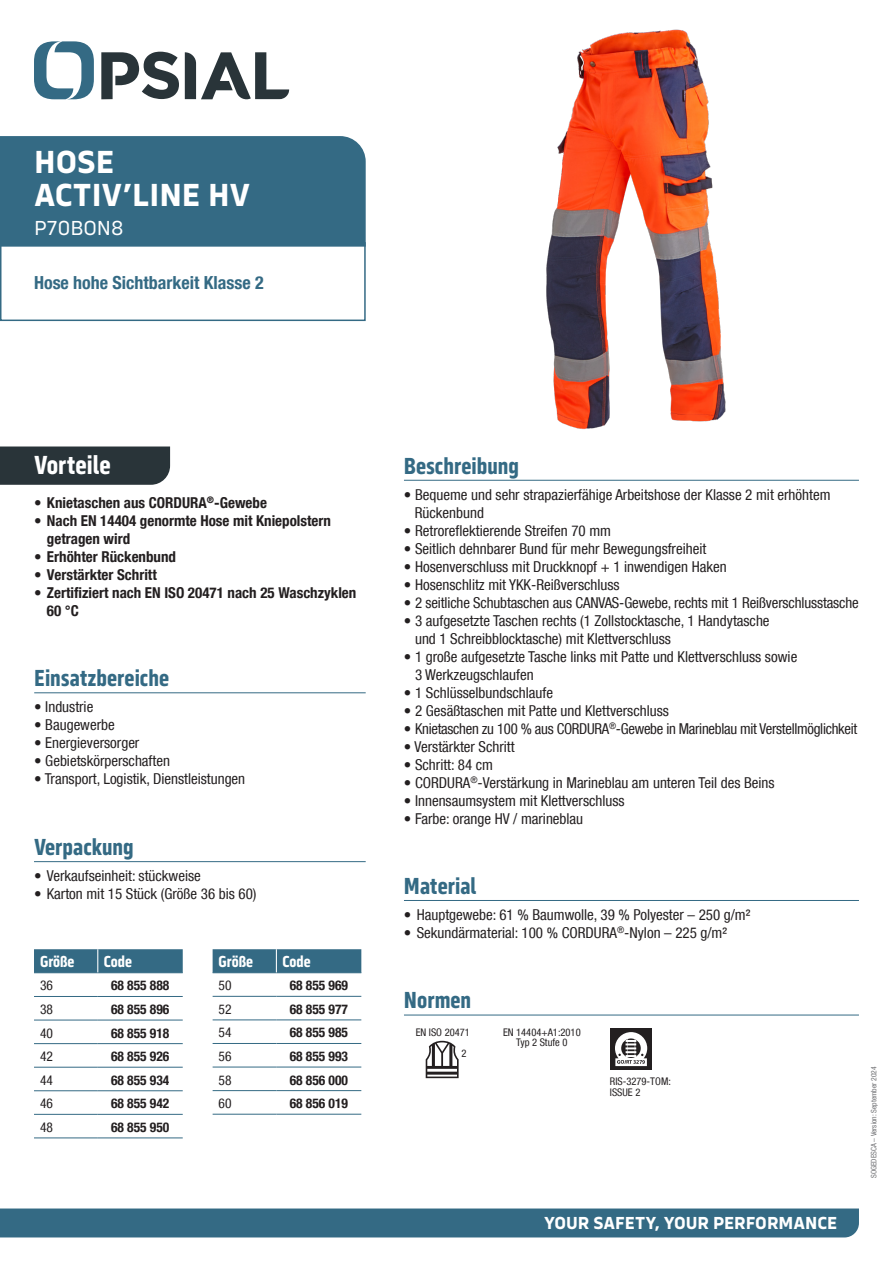
<style>
.page{position:relative;width:893px;height:1263px;background:#fff}
.page>*{position:absolute;margin:0;border:0;box-sizing:border-box;transform-origin:0 0}
.NOM_PRODUIT_NC{font:700 33px/33px "Serca";color:#fff}
.Benefices{font:700 27px "Serca Condensed";color:#fff}
.Sous-titres{font:700 24px "Serca Condensed";color:#346a84}
.Code_P{font:21px "Serca";color:#fff}
.PLUS_PRODUIT{font:700 condensed 18px "Helvetica Neue LT Com";color:#346a84}
.t1{font:700 18px "Serca";color:#fff}
.tableauTitre{font:700 16.5px "Serca Condensed";color:#fff}
.Texte{font:condensed 15px/18px "Helvetica Neue LT Com";color:#231f20}
.t2{font:700 condensed 15px/18px "Helvetica Neue LT Com";color:#231f20}
.Puces_texte_regular{font:condensed 15px "Helvetica Neue LT Com";color:#231f20}
.Texte-2{font:condensed 15px "Helvetica Neue LT Com";letter-spacing:-.02em;color:#231f20}
.TableauCode{font:700 condensed 13.5px "Helvetica Neue LT Com";color:#231f20}
.tableau{font:condensed 13.5px "Helvetica Neue LT Com";color:#231f20}
.Puces_texte_regular-2{font:condensed 10.5px/10.5px "Helvetica Neue LT Com";color:#231f20}
.Date{font:condensed 7.5px "Helvetica Neue LT Com";color:#6c6d70}
</style>
<div class="page">
<svg style="left:34px;top:41px;width:60px;height:58px"></svg>
<svg style="left:185px;top:52px;width:104px;height:48px"></svg>
<svg style="left:101px;top:52px;width:78px;height:47px"></svg>
<div style="left:0;top:1208px;width:859px;height:29px;background:#346a84"></div>
<hr style="left:34px;top:861px;width:332px;height:1px;background:#346a84">
<hr style="left:34px;top:996px;width:64px;height:1px;background:#346a84">
<hr style="left:98px;top:996px;width:85px;height:1px;background:#346a84">
<hr style="left:34px;top:1020px;width:64px;height:1px;background:#346a84">
<hr style="left:98px;top:1020px;width:85px;height:1px;background:#346a84">
<hr style="left:34px;top:1043px;width:64px;height:1px;background:#346a84">
<hr style="left:98px;top:1043px;width:85px;height:1px;background:#346a84">
<hr style="left:34px;top:1067px;width:64px;height:1px;background:#346a84">
<hr style="left:98px;top:1067px;width:85px;height:1px;background:#346a84">
<hr style="left:34px;top:1090px;width:64px;height:1px;background:#346a84">
<hr style="left:98px;top:1090px;width:85px;height:1px;background:#346a84">
<hr style="left:34px;top:1114px;width:64px;height:1px;background:#346a84">
<hr style="left:98px;top:1114px;width:85px;height:1px;background:#346a84">
<hr style="left:34px;top:1137px;width:64px;height:1px;background:#346a84">
<hr style="left:98px;top:1137px;width:85px;height:1px;background:#346a84">
<svg style="left:34px;top:949px;width:149px;height:24px;background:#386d86"></svg>
<hr style="left:213px;top:996px;width:63px;height:1px;background:#346a84">
<hr style="left:276px;top:996px;width:85px;height:1px;background:#346a84">
<hr style="left:213px;top:1019px;width:63px;height:1px;background:#346a84">
<hr style="left:276px;top:1019px;width:85px;height:1px;background:#346a84">
<hr style="left:213px;top:1043px;width:63px;height:1px;background:#346a84">
<hr style="left:276px;top:1043px;width:85px;height:1px;background:#346a84">
<hr style="left:213px;top:1067px;width:63px;height:1px;background:#346a84">
<hr style="left:276px;top:1067px;width:85px;height:1px;background:#346a84">
<hr style="left:213px;top:1090px;width:63px;height:1px;background:#346a84">
<hr style="left:276px;top:1090px;width:85px;height:1px;background:#346a84">
<hr style="left:213px;top:1114px;width:63px;height:1px;background:#346a84">
<hr style="left:276px;top:1114px;width:85px;height:1px;background:#346a84">
<svg style="left:213px;top:949px;width:148px;height:24px;background:#376c86"></svg>
<hr style="left:404px;top:480px;width:455px;height:1px;background:#346a84">
<hr style="left:404px;top:900px;width:455px;height:1px;background:#346a84">
<hr style="left:404px;top:1015px;width:455px;height:1px;background:#346a84">
<div style="left:0;top:446px;width:170px;height:39px;background:#293439"></div>
<div style="left:0;top:242px;width:366px;height:79px;border:2px solid #346a84"></div>
<div style="left:0;top:136px;width:366px;height:111px;background:#346a84"></div>
<hr style="left:34px;top:692px;width:332px;height:1px;background:#346a84">
<img style="left:546px;top:29px;width:180px;height:400px">
<div style="left:610px;top:1028px;width:42px;height:42px;background:#231f20"></div>
<svg style="left:615px;top:1032px;width:32px;height:34px"></svg>
<svg style="left:426px;top:1041px;width:33px;height:37px"></svg>
<p class="NOM_PRODUIT_NC" style="left:34px;top:145px;width:218px">HOSE<br>ACTIV’LINE HV</p>
<p class="Code_P" style="left:34px;top:216px;width:91px">P70BON8</p>
<p class="PLUS_PRODUIT" style="left:34px;top:272px;width:231px">Hose hohe Sichtbarkeit Klasse 2</p>
<p class="Benefices" style="left:34px;top:449px;width:78px">Vorteile</p>
<p class="t2" style="left:34px;top:494px;width:234px">• Knietaschen aus CORDURA<sup>®</sup>-Gewebe</p>
<p class="t2" style="left:47px;top:512px;width:286px;text-indent:-13px">• Nach EN 14404 genormte Hose mit Kniepolstern getragen wird</p>
<p class="t2" style="left:34px;top:548px;width:143px">• Erhöhter Rückenbund</p>
<p class="t2" style="left:34px;top:566px;width:124px">• Verstärkter Schritt</p>
<p class="t2" style="left:47px;top:584px;width:311px;text-indent:-13px">• Zertifiziert nach EN ISO 20471 nach 25 Waschzyklen<br>60 °C</p>
<p class="Sous-titres" style="left:34px;top:664px;width:136px">Einsatzbereiche</p>
<p class="Puces_texte_regular" style="left:34px;top:698px;width:61px">• Industrie</p>
<p class="Puces_texte_regular" style="left:34px;top:716px;width:82px">• Baugewerbe</p>
<p class="Puces_texte_regular" style="left:34px;top:734px;width:107px">• Energieversorger</p>
<p class="Puces_texte_regular" style="left:34px;top:752px;width:137px">• Gebietskörperschaften</p>
<p class="Puces_texte_regular" style="left:34px;top:770px;width:212px">• Transport, Logistik, Dienstleistungen</p>
<p class="Sous-titres" style="left:34px;top:833px;width:101px">Verpackung</p>
<p class="Texte" style="left:34px;top:867px;width:168px">• Verkaufseinheit: stückweise</p>
<p class="Texte" style="left:34px;top:885px;width:224px">• Karton mit 15 Stück (Größe 36 bis 60)</p>
<p class="tableauTitre" style="left:40px;top:952px;width:36px">Größe</p>
<p class="tableauTitre" style="left:104px;top:952px;width:30px">Code</p>
<p class="tableau" style="left:40px;top:978px;width:14px">36</p>
<p class="TableauCode" style="left:111px;top:977px;width:60px">68 855 888</p>
<p class="tableau" style="left:40px;top:1001px;width:14px">38</p>
<p class="TableauCode" style="left:111px;top:1001px;width:60px">68 855 896</p>
<p class="tableau" style="left:40px;top:1025px;width:14px">40</p>
<p class="TableauCode" style="left:111px;top:1025px;width:60px">68 855 918</p>
<p class="tableau" style="left:40px;top:1048px;width:14px">42</p>
<p class="TableauCode" style="left:111px;top:1048px;width:60px">68 855 926</p>
<p class="tableau" style="left:40px;top:1072px;width:14px">44</p>
<p class="TableauCode" style="left:111px;top:1072px;width:60px">68 855 934</p>
<p class="tableau" style="left:40px;top:1095px;width:14px">46</p>
<p class="TableauCode" style="left:111px;top:1095px;width:60px">68 855 942</p>
<p class="tableau" style="left:40px;top:1119px;width:14px">48</p>
<p class="TableauCode" style="left:111px;top:1119px;width:60px">68 855 950</p>
<p class="tableauTitre" style="left:219px;top:952px;width:36px">Größe</p>
<p class="tableauTitre" style="left:282px;top:952px;width:30px">Code</p>
<p class="tableau" style="left:219px;top:977px;width:14px">50</p>
<p class="TableauCode" style="left:290px;top:977px;width:60px">68 855 969</p>
<p class="tableau" style="left:219px;top:1001px;width:14px">52</p>
<p class="TableauCode" style="left:290px;top:1001px;width:60px">68 855 977</p>
<p class="tableau" style="left:219px;top:1025px;width:14px">54</p>
<p class="TableauCode" style="left:290px;top:1024px;width:60px">68 855 985</p>
<p class="tableau" style="left:219px;top:1048px;width:14px">56</p>
<p class="TableauCode" style="left:290px;top:1048px;width:60px">68 855 993</p>
<p class="tableau" style="left:219px;top:1072px;width:14px">58</p>
<p class="TableauCode" style="left:290px;top:1072px;width:60px">68 856 000</p>
<p class="tableau" style="left:219px;top:1095px;width:14px">60</p>
<p class="TableauCode" style="left:290px;top:1095px;width:60px">68 856 019</p>
<p class="Sous-titres" style="left:404px;top:452px;width:117px">Beschreibung</p>
<p class="Texte" style="left:415px;top:485px;width:417px;text-indent:-11px">• Bequeme und sehr strapazierfähige Arbeitshose der Klasse 2 mit erhöhtem<br>Rückenbund</p>
<p class="Texte" style="left:404px;top:521px;width:209px">• Retroreflektierende Streifen 70 mm</p>
<p class="Texte" style="left:404px;top:539px;width:304px">• Seitlich dehnbarer Bund für mehr Bewegungsfreiheit</p>
<p class="Texte" style="left:404px;top:557px;width:324px">• Hosenverschluss mit Druckknopf + 1 inwendigen Haken</p>
<p class="Texte" style="left:404px;top:575px;width:217px">• Hosenschlitz mit YKK-Reißverschluss</p>
<p class="Texte" style="left:404px;top:593px;width:456px">• 2 seitliche Schubtaschen aus CANVAS-Gewebe, rechts mit 1 Reißverschlusstasche</p>
<p class="Texte" style="left:415px;top:611px;width:356px;text-indent:-11px">• 3 aufgesetzte Taschen rechts (1 Zollstocktasche, 1 Handytasche und 1 Schreibblocktasche) mit Klettverschluss</p>
<p class="Texte" style="left:415px;top:647px;width:384px;text-indent:-11px">• 1 große aufgesetzte Tasche links mit Patte und Klettverschluss sowie<br>3 Werkzeugschlaufen</p>
<p class="Texte" style="left:404px;top:683px;width:151px">• 1 Schlüsselbundschlaufe</p>
<p class="Texte" style="left:404px;top:701px;width:266px">• 2 Gesäßtaschen mit Patte und Klettverschluss</p>
<p class="Texte-2" style="left:404px;top:720px;width:455px">• Knietaschen zu 100 % aus CORDURA<sup>®</sup>-Gewebe in Marineblau mit Verstellmöglichkeit</p>
<p class="Texte" style="left:404px;top:737px;width:112px">• Verstärkter Schritt</p>
<p class="Texte" style="left:404px;top:755px;width:91px">• Schritt: 84 cm</p>
<p class="Texte" style="left:404px;top:773px;width:372px">• CORDURA<sup>®</sup>-Verstärkung in Marineblau am unteren Teil des Beins</p>
<p class="Texte" style="left:404px;top:791px;width:222px">• Innensaumsystem mit Klettverschluss</p>
<p class="Texte" style="left:404px;top:809px;width:181px">• Farbe: orange HV / marineblau</p>
<p class="Sous-titres" style="left:404px;top:872px;width:74px">Material</p>
<p class="Texte" style="left:404px;top:906px;width:348px">• Hauptgewebe: 61 % Baumwolle, 39 % Polyester – 250 g/m²</p>
<p class="Texte" style="left:404px;top:924px;width:325px">• Sekundärmaterial: 100 % CORDURA<sup>®</sup>-Nylon – 225 g/m²</p>
<p class="Sous-titres" style="left:404px;top:986px;width:69px">Normen</p>
<p class="Puces_texte_regular-2" style="left:416px;top:1027px;width:56px">EN ISO 20471</p>
<p class="Puces_texte_regular-2" style="left:461px;top:1048px;width:7px">2</p>
<p class="Puces_texte_regular-2" style="left:503px;top:1027px;width:79px;text-align:center">EN 14404+A1:2010<br>Typ 2 Stufe 0</p>
<p class="Puces_texte_regular-2" style="left:610px;top:1076px;width:63px">RIS-3279-TOM:<br>ISSUE 2</p>
<p class="t1" style="left:544px;top:1212px;width:295px">YOUR SAFETY, YOUR PERFORMANCE</p>
<p class="Date" style="left:869px;top:1178px;width:113px;rotate:-90deg">SOGEDESCA – Version: September 2024</p>
</div>
